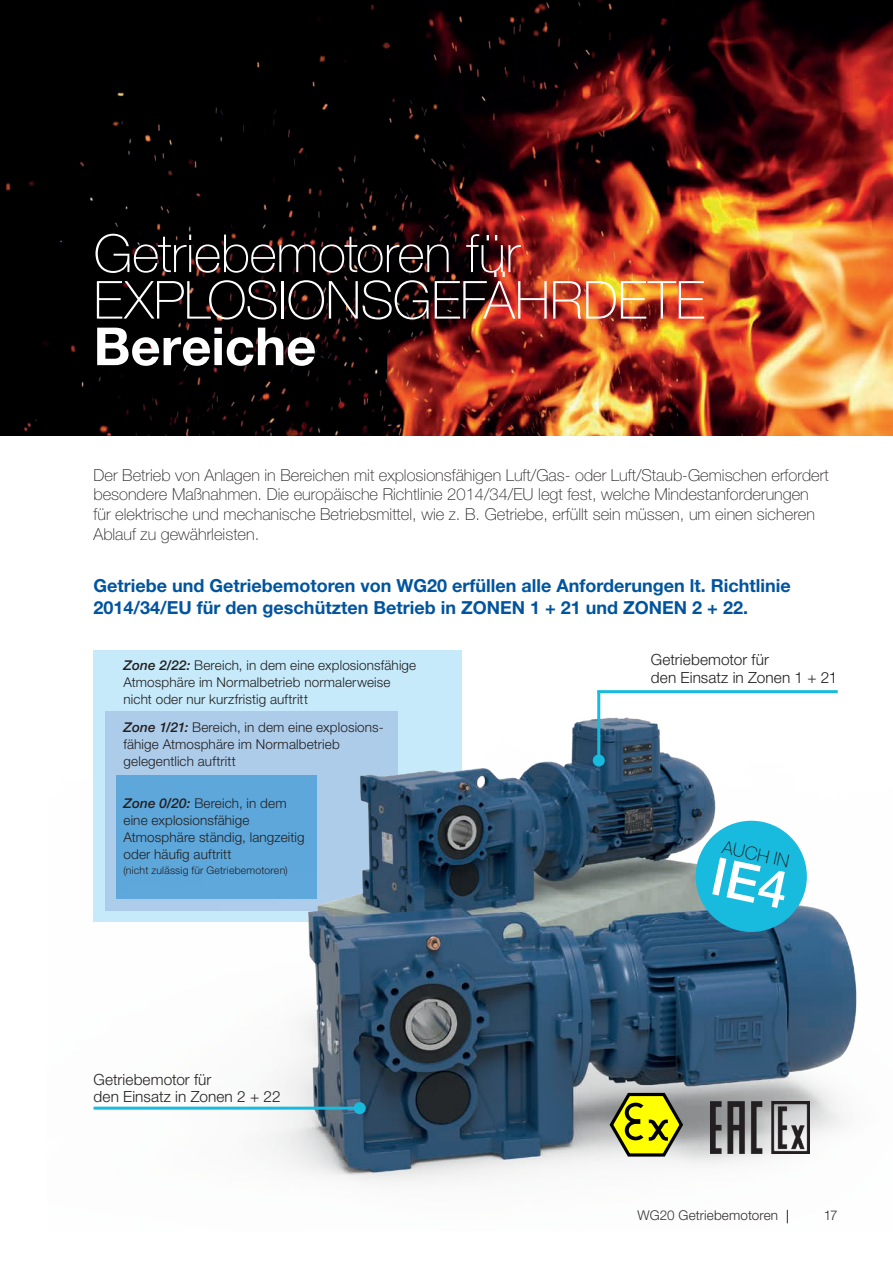
<style>
.page{position:relative;width:893px;height:1263px;background:#fff}
.page>*{position:absolute;margin:0;border:0;box-sizing:border-box;transform-origin:0 0}
.t1{font:100 52.5px/46.5px "Helvetica Neue LT Pro";letter-spacing:-.005em;color:#fff}
.t2{font:700 52.5px "Helvetica Neue LT Pro";color:#fff}
.t3{font:700 18px/21.6px "Helvetica Neue LT Pro";color:#00549e}
.t4{font:100 18px "Helvetica Neue LT Pro";color:#231f20}
.t5{font:100 16.5px/19.8px "Helvetica Neue LT Pro";color:#231f20}
.t6{font:300 15.45px/17.4px "Helvetica Neue LT Pro";letter-spacing:.005em;color:#231f20}
.t7{font:300 13.5px/17px "Helvetica Neue LT Pro";letter-spacing:.01em;color:#231f20}
.t8{font:300 10.5px "Helvetica Neue LT Pro";letter-spacing:.02em;color:#231f20}
.s1{font-weight:500;font-style:italic}
</style>
<div class="page">
<div style="left:94px;top:651px;width:368px;height:271px;background:#c6eafa"></div>
<img style="left:0;top:0;width:893px;height:436px">
<img style="left:93px;top:694px;width:764px;height:530px">
<hr style="left:94px;top:1107px;width:266px;height:3px;background:#18bade">
<div style="left:354px;top:1102px;width:12px;height:12px;background:#18bade;border-radius:50%"></div>
<hr style="left:597px;top:691px;width:3px;height:69px;background:#18bade">
<div style="left:593px;top:754px;width:12px;height:12px;background:#18bade;border-radius:50%"></div>
<svg style="left:608px;top:1093px;width:78px;height:63px;background:#afb035"></svg>
<img style="left:710px;top:1101px;width:99px;height:52px">
<div style="left:696px;top:821px;width:111px;height:111px;background:#18bade;border-radius:50%"></div>
<hr style="left:597px;top:690px;width:241px;height:3px;background:#18bade">
<h1 class="t1" style="left:94px;top:230px;width:613px">Getriebemotoren für<br>EXPLOSIONSGEFÄHRDETE</h1>
<h1 class="t2" style="left:94px;top:313px;width:224px">Bereiche</h1>
<p class="t5" style="left:94px;top:465px;width:737px">Der Betrieb von Anlagen in Bereichen mit explosionsfähigen Luft/Gas- oder Luft/Staub-Gemischen erfordert besondere Maßnahmen. Die europäische Richtlinie 2014/34/EU legt fest, welche Mindestanforderungen für elektrische und mechanische Betriebsmittel, wie z. B. Getriebe, erfüllt sein müssen, um einen sicheren Ablauf zu gewährleisten.</p>
<h2 class="t3" style="left:94px;top:574px;width:699px">Getriebe und Getriebemotoren von WG20 erfüllen alle Anforderungen lt. Richtlinie<br>2014/34/EU für den geschützten Betrieb in ZONEN 1 + 21 und ZONEN 2 + 22.</h2>
<p class="t7" style="left:123px;top:657px;width:294px"><span class="s1">Zone 2/22:</span> Bereich, in dem eine explosionsfähige<br>Atmosphäre im Normalbetrieb normalerweise nicht oder nur kurzfristig auftritt</p>
<p class="t7" style="left:123px;top:718px;width:262px"><span class="s1">Zone 1/21:</span> Bereich, in dem eine explosions&shy;fähige Atmosphäre im Normalbetrieb gelegentlich auftritt</p>
<p class="t7" style="left:123px;top:795px;width:183px"><span class="s1">Zone 0/20:</span> Bereich, in dem eine explosionsfähige<br>Atmosphäre ständig, langzeitig oder häufig auftritt</p>
<p class="t8" style="left:123px;top:864px;width:166px">(nicht zulässig für Getriebemotoren)</p>
<p class="t6" style="left:94px;top:1070px;width:189px">Getriebemotor für<br>den Einsatz in Zonen 2 + 22</p>
<p class="t6" style="left:651px;top:651px;width:188px">Getriebemotor für<br>den Einsatz in Zonen 1 + 21</p>
<h2 class="t4" style="left:725px;top:836px;width:69px;rotate:12deg">AUCH IN</h2>
<p class="t7" style="left:638px;top:1207px;width:142px">WG20 Getriebemotoren</p>
<p class="t7" style="left:824px;top:1207px;width:15px">17</p>
</div>
